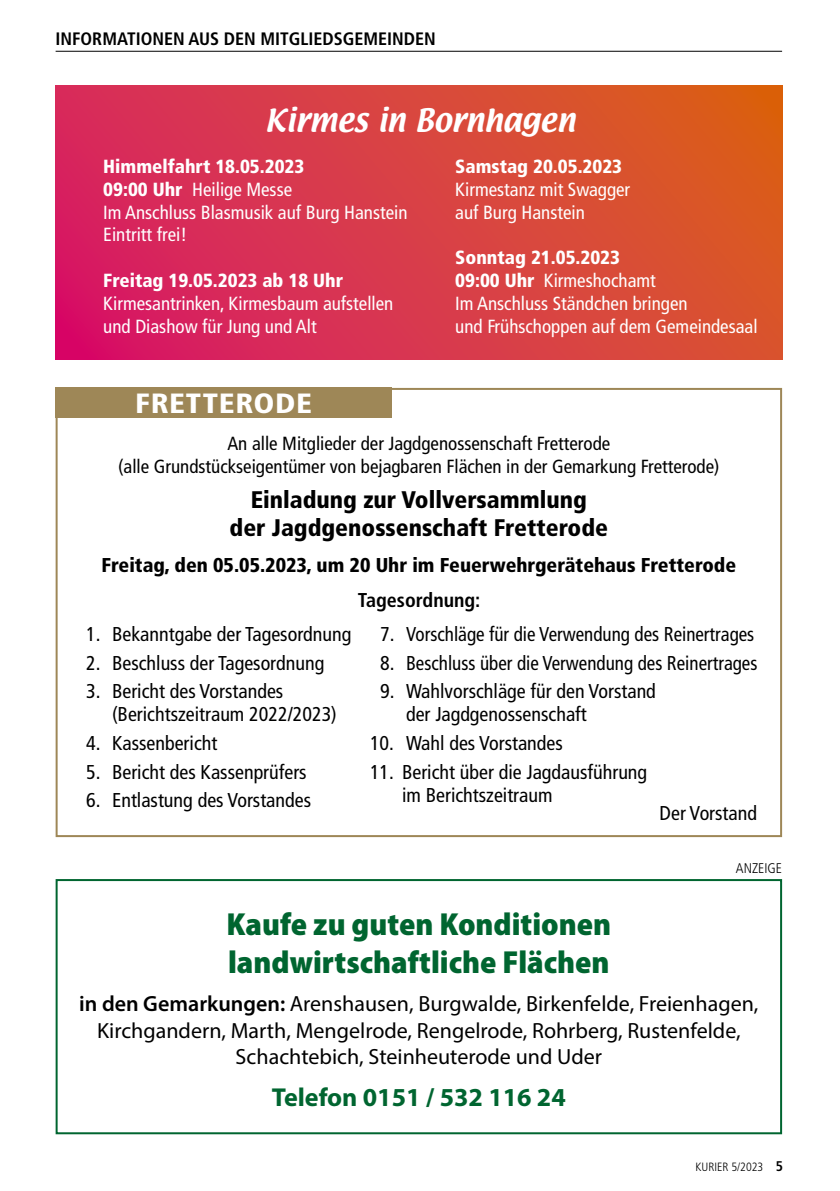
<style>
.page{position:relative;width:840px;height:1191px;background:#fff}
.page>*{position:absolute;margin:0;border:0;box-sizing:border-box;transform-origin:0 0}
.t1{font:900 semi-condensed 32px/38.4px "Myriad Pro";color:#006530}
.t2{font:28px "Textile";color:#fff}
.t3{font:28px "Humanist 777 BT Black Condensed B";letter-spacing:.025em;color:#fff;scale:1.1 1}
.t4{font:700 26px "Myriad Pro";color:#006530}
.t5{font:900 condensed 24px/28.8px "Frutiger LT Std";color:#000;text-align:center}
.t6{font:22px/26.4px "Myriad Pro";color:#000;text-align:center}
.t7{font:condensed 20px/23px "Frutiger LT Std";color:#000}
.t8{font:900 condensed 20px "Frutiger LT Std";color:#000}
.t9{font:700 condensed 20px "Frutiger LT Std";color:#000}
.t10{font:condensed 19px/22.8px "Frutiger LT Std";color:#fff}
.t11{font:condensed 19px/22.8px "Frutiger LT Std";color:#000;text-align:center}
.t12{font:900 condensed 19px "Frutiger LT Std";color:#fff}
.t13{font:700 condensed 18px "Frutiger LT Std";color:#000}
.t14{font:300 condensed 14px "Frutiger LT Std";color:#000}
.t15{font:300 condensed 12px "Frutiger LT Std";color:#000}
.s1{font-weight:900}
.s2{font-weight:600}
.s3{font-weight:700;font-size:14px}
</style>
<div class="page">
<svg style="left:56px;top:85px;width:725px;height:274px;background:#d83e44"></svg>
<hr style="left:56px;top:51px;width:725px;height:1px;background:#000">
<div style="left:56px;top:388px;width:336px;height:30px;background:#9e8757"></div>
<div style="left:56px;top:388px;width:725px;height:449px;border:2px solid #9e8757"></div>
<div style="left:56px;top:879px;width:725px;height:255px;border:2px solid #006530"></div>
<p class="t13" style="left:56px;top:28px;width:381px">INFORMATIONEN AUS DEN MITGLIEDSGEMEINDEN</p>
<h2 class="t2" style="left:265px;top:101px;width:311px">Kirmes in Bornhagen</h2>
<p class="t10" style="left:103px;top:155px;width:305px"><span class="s1">Himmelfahrt 18.05.2023<br>09:00 Uhr</span> Heilige Messe<br>Im Anschluss Blasmusik auf Burg Hanstein<br>Eintritt frei!</p>
<p class="t12" style="left:103px;top:269px;width:241px">Freitag 19.05.2023 ab 18 Uhr</p>
<p class="t10" style="left:103px;top:292px;width:291px">Kirmesantrinken, Kirmesbaum aufstellen und Diashow für Jung und Alt</p>
<p class="t12" style="left:455px;top:155px;width:168px">Samstag 20.05.2023</p>
<p class="t10" style="left:455px;top:178px;width:176px">Kirmestanz mit Swagger auf Burg Hanstein</p>
<p class="t10" style="left:455px;top:246px;width:304px"><span class="s1">Sonntag 21.05.2023<br>09:00 Uhr</span> Kirmeshochamt<br>Im Anschluss Ständchen bringen<br>und Frühschoppen auf dem Gemeindesaal</p>
<h2 class="t3" style="left:135px;top:386px;width:162px">FRETTERODE</h2>
<p class="t11" style="left:118px;top:432px;width:602px">An alle Mitglieder der Jagdgenossenschaft Fretterode<br>(alle Grundstückseigentümer von bejagbaren Flächen in der Gemarkung Fretterode)</p>
<p class="t5" style="left:229px;top:485px;width:380px">Einladung zur Vollversammlung<br>der Jagdgenossenschaft Fretterode</p>
<p class="t8" style="left:101px;top:553px;width:635px">Freitag, den 05.05.2023, um 20 Uhr im Feuerwehrgerätehaus Fretterode</p>
<p class="t9" style="left:358px;top:588px;width:124px">Tagesordnung:</p>
<p class="t7" style="left:86px;top:622px;width:267px">1. Bekanntgabe der Tagesordnung</p>
<p class="t7" style="left:86px;top:651px;width:240px">2. Beschluss der Tagesordnung</p>
<p class="t7" style="left:112px;top:680px;width:226px;text-indent:-26px">3. Bericht des Vorstandes (Berichtszeitraum 2022/2023)</p>
<p class="t7" style="left:86px;top:731px;width:133px">4. Kassenbericht</p>
<p class="t7" style="left:86px;top:760px;width:222px">5. Bericht des Kassenprüfers</p>
<p class="t7" style="left:86px;top:789px;width:226px">6. Entlastung des Vorstandes</p>
<p class="t7" style="left:380px;top:622px;width:375px">7. Vorschläge für die Verwendung des Reinertrages</p>
<p class="t7" style="left:380px;top:651px;width:378px">8. Beschluss über die Verwendung des Reinertrages</p>
<p class="t7" style="left:406px;top:680px;width:251px;text-indent:-26px">9. Wahlvorschläge für den Vorstand der Jagdgenossenschaft</p>
<p class="t7" style="left:370px;top:731px;width:194px">10. Wahl des Vorstandes</p>
<p class="t7" style="left:402px;top:760px;width:246px;text-indent:-32px">11. Bericht über die Jagdausführung im Berichtszeitraum</p>
<p class="t7" style="left:659px;top:802px;width:99px">Der Vorstand</p>
<p class="t14" style="left:735px;top:859px;width:48px">ANZEIGE</p>
<h1 class="t1" style="left:226px;top:905px;width:386px">Kaufe zu guten Konditionen landwirtschaftliche Flächen</h1>
<p class="t6" style="left:79px;top:990px;width:680px"><span class="s2">in den Gemarkungen:</span> Arenshausen, Burgwalde, Birkenfelde, Freienhagen,<br>Kirchgandern, Marth, Mengelrode, Rengelrode, Rohrberg, Rustenfelde,<br>Schachtebich, Steinheuterode und Uder</p>
<h3 class="t4" style="left:272px;top:1083px;width:295px">Telefon 0151 / 532 116 24</h3>
<p class="t15" style="left:695px;top:1159px;width:89px">KURIER 5/2023 <span class="s3">5</span></p>
</div>
